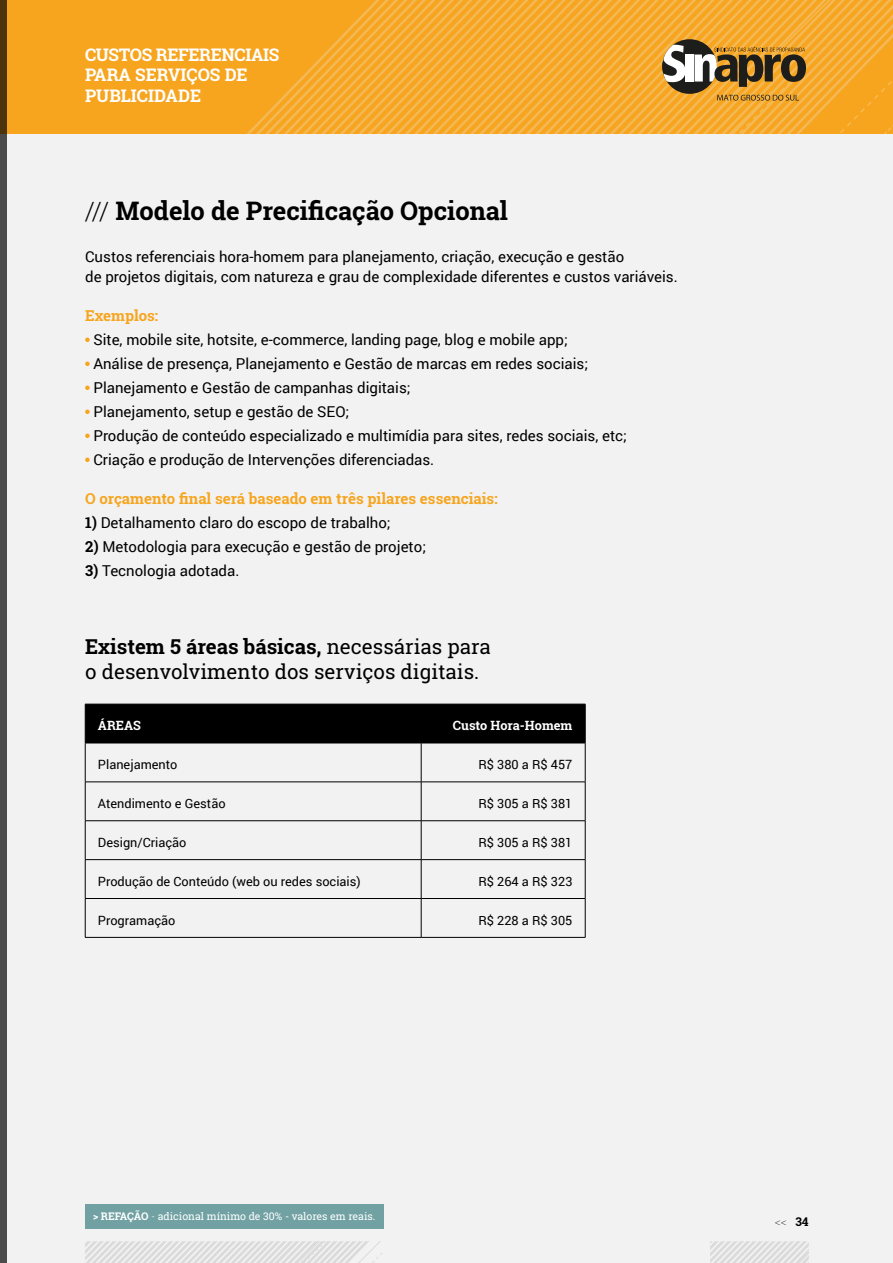
<style>
.page{position:relative;width:893px;height:1263px;background:#f2f2f2}
.page>*{position:absolute;margin:0;border:0;box-sizing:border-box;transform-origin:0 0}
.t1{font:700 25.5px "Roboto Slab";color:#000}
.t2{font:20.55px/24.6px "Roboto Slab";color:#000}
.t3{font:700 17.4px/20.9px "Roboto Slab";letter-spacing:-.02em;color:#fff}
.t4{font:15px/24px "Roboto";color:#000}
.t5{font:700 15px "Roboto Slab";color:#f7a51f}
.t6{font:12.75px "Roboto";color:#000}
.t7{font:700 12.75px "Roboto Slab";color:#fff}
.t8{font:100 12px "Roboto Slab";color:#000}
.t9{font:10.5px "Roboto Slab";color:#fff}
.s1{font-weight:300}
.s2{font-family:"Roboto Slab";font-weight:700}
.s3{font-weight:700}
</style>
<div class="page">
<div style="left:0;top:0;width:893px;height:134px;background:#f7a51f"></div>
<svg style="left:0;top:0;width:6px;height:1263px;background:#4b4843"></svg>
<svg style="left:710px;top:1242px;width:99px;height:21px"></svg>
<svg style="left:247px;top:0;width:646px;height:134px"></svg>
<svg style="left:85px;top:337px;width:5px;height:5px"></svg>
<svg style="left:85px;top:361px;width:5px;height:5px"></svg>
<svg style="left:85px;top:385px;width:5px;height:5px"></svg>
<svg style="left:85px;top:409px;width:5px;height:5px"></svg>
<svg style="left:85px;top:433px;width:5px;height:5px"></svg>
<svg style="left:85px;top:457px;width:5px;height:5px"></svg>
<div style="left:86px;top:705px;width:499px;height:38px;background:#000"></div>
<hr style="left:85px;top:704px;width:336px;height:1px;background:#000">
<hr style="left:85px;top:704px;width:1px;height:39px;background:#000">
<hr style="left:421px;top:704px;width:164px;height:1px;background:#000">
<hr style="left:421px;top:704px;width:1px;height:39px;background:#000">
<hr style="left:585px;top:704px;width:1px;height:39px;background:#000">
<hr style="left:85px;top:743px;width:336px;height:1px;background:#000">
<hr style="left:85px;top:743px;width:1px;height:39px;background:#000">
<hr style="left:421px;top:743px;width:164px;height:1px;background:#000">
<hr style="left:421px;top:743px;width:1px;height:39px;background:#000">
<hr style="left:585px;top:743px;width:1px;height:39px;background:#000">
<hr style="left:85px;top:782px;width:336px;height:1px;background:#000">
<hr style="left:85px;top:782px;width:1px;height:38px;background:#000">
<hr style="left:421px;top:782px;width:164px;height:1px;background:#000">
<hr style="left:421px;top:782px;width:1px;height:38px;background:#000">
<hr style="left:585px;top:782px;width:1px;height:38px;background:#000">
<hr style="left:85px;top:820px;width:336px;height:1px;background:#000">
<hr style="left:85px;top:821px;width:1px;height:38px;background:#000">
<hr style="left:421px;top:820px;width:164px;height:1px;background:#000">
<hr style="left:421px;top:821px;width:1px;height:38px;background:#000">
<hr style="left:585px;top:821px;width:1px;height:38px;background:#000">
<hr style="left:85px;top:859px;width:336px;height:1px;background:#000">
<hr style="left:85px;top:860px;width:1px;height:38px;background:#000">
<hr style="left:421px;top:859px;width:164px;height:1px;background:#000">
<hr style="left:421px;top:860px;width:1px;height:38px;background:#000">
<hr style="left:585px;top:860px;width:1px;height:38px;background:#000">
<hr style="left:85px;top:898px;width:336px;height:1px;background:#000">
<hr style="left:85px;top:899px;width:1px;height:38px;background:#000">
<hr style="left:421px;top:898px;width:164px;height:1px;background:#000">
<hr style="left:421px;top:899px;width:1px;height:38px;background:#000">
<hr style="left:585px;top:899px;width:1px;height:38px;background:#000">
<hr style="left:85px;top:937px;width:336px;height:1px;background:#000">
<hr style="left:421px;top:937px;width:164px;height:1px;background:#000">
<svg style="left:85px;top:1242px;width:297px;height:21px"></svg>
<div style="left:85px;top:1204px;width:299px;height:25px;background:#71a1a3"></div>
<p class="t3" style="left:85px;top:44px;width:196px">CUSTOS REFERENCIAIS<br>PARA SERVIÇOS DE<br>PUBLICIDADE</p>
<h1 class="t1" style="left:85px;top:193px;width:424px"><span class="s1">///</span> Modelo de Precificação Opcional</h1>
<p class="t4" style="left:85px;top:247px;width:594px;line-height:19.5px">Custos referenciais hora-homem para planejamento, criação, execução e gestão<br>de projetos digitais, com natureza e grau de complexidade diferentes e custos variáveis.</p>
<p class="t5" style="left:85px;top:305px;width:75px">Exemplos:</p>
<p class="t4" style="left:93px;top:327px;width:535px">Site, mobile site, hotsite, e-commerce, landing page, blog e mobile app;<br>Análise de presença, Planejamento e Gestão de marcas em redes sociais; Planejamento e Gestão de campanhas digitais;<br>Planejamento, setup e gestão de SEO;<br>Produção de conteúdo especializado e multimídia para sites, redes sociais, etc; Criação e produção de Intervenções diferenciadas.</p>
<p class="t5" style="left:85px;top:488px;width:414px">O orçamento final será baseado em três pilares essenciais:</p>
<p class="t4" style="left:85px;top:510px;width:307px"><span class="s2">1)</span> Detalhamento claro do escopo de trabalho;</p>
<p class="t4" style="left:85px;top:534px;width:342px"><span class="s2">2)</span> Metodologia para execução e gestão de projeto;</p>
<p class="t4" style="left:85px;top:558px;width:156px"><span class="s2">3)</span> Tecnologia adotada.</p>
<h2 class="t2" style="left:85px;top:634px;width:407px"><span class="s3">Existem 5 áreas básicas,</span> necessárias para o desenvolvimento dos serviços digitais.</h2>
<p class="t7" style="left:98px;top:717px;width:44px">ÁREAS</p>
<p class="t7" style="left:453px;top:717px;width:121px">Custo Hora-Homem</p>
<p class="t6" style="left:98px;top:756px;width:81px">Planejamento</p>
<p class="t6" style="left:478px;top:756px;width:96px">R$ 380 a R$ 457</p>
<p class="t6" style="left:98px;top:794px;width:129px">Atendimento e Gestão</p>
<p class="t6" style="left:478px;top:794px;width:96px">R$ 305 a R$ 381</p>
<p class="t6" style="left:98px;top:833px;width:90px">Design/Criação</p>
<p class="t6" style="left:478px;top:833px;width:96px">R$ 305 a R$ 381</p>
<p class="t6" style="left:98px;top:872px;width:264px">Produção de Conteúdo (web ou redes sociais)</p>
<p class="t6" style="left:478px;top:872px;width:96px">R$ 264 a R$ 323</p>
<p class="t6" style="left:98px;top:911px;width:79px">Programação</p>
<p class="t6" style="left:478px;top:911px;width:96px">R$ 228 a R$ 305</p>
<p class="t9" style="left:93px;top:1209px;width:284px"><span class="s3">&gt; REFAÇÃO</span> <span class="s1">-</span> adicional mínimo de 30% - valores em reais.</p>
<p class="t8" style="left:775px;top:1214px;width:35px">&lt;&lt; <span class="s3">34</span></p>
</div>
